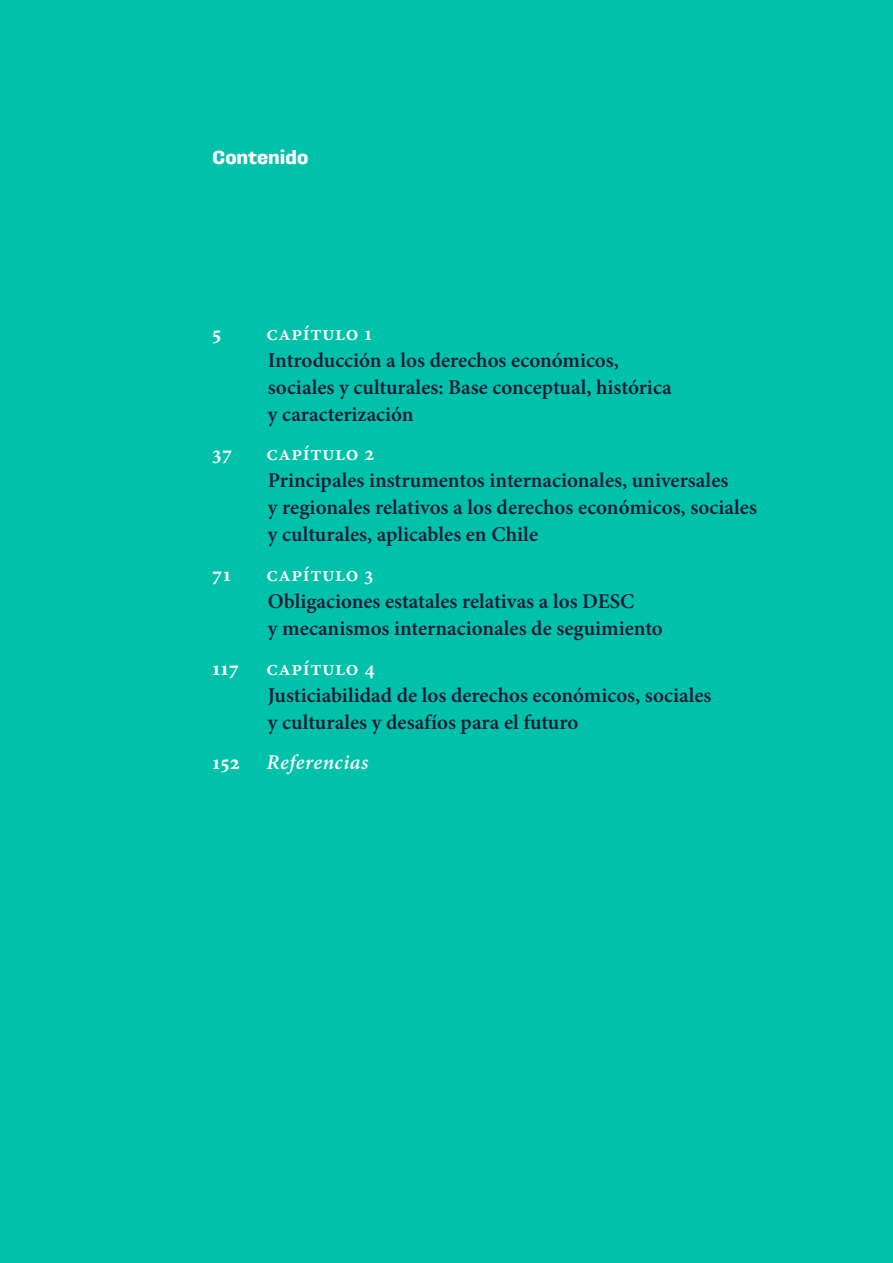
<style>
.page{position:relative;width:893px;height:1263px;background:#00c1a9}
.page>*{position:absolute;margin:0;border:0;box-sizing:border-box;transform-origin:0 0}
.t1{font:600 21px/27px "Minion Pro";color:#1a1835}
.t2{font:600 21px "Minion Pro";letter-spacing:.025em;color:#fff}
.t3{font:700 21px "Minion Pro";color:#fff}
.t4{font:italic 600 21px "Minion Pro";letter-spacing:.025em;color:#fff}
.t5{font:900 19.5px "Galeana Standard";color:#fff}
</style>
<div class="page">
<p class="t5" style="left:213px;top:146px;width:97px">Contenido</p>
<p class="t3" style="left:213px;top:318px;width:10px">5</p>
<p class="t2" style="left:267px;top:318px;width:107px">Capítulo 1</p>
<p class="t1" style="left:268px;top:346px;width:405px">Introducción a los derechos económicos, sociales y culturales: Base conceptual, histórica y caracterización</p>
<p class="t3" style="left:213px;top:439px;width:21px">37</p>
<p class="t2" style="left:267px;top:439px;width:109px">Capítulo 2</p>
<p class="t1" style="left:268px;top:467px;width:491px">Principales instrumentos internacionales, universales<br>y regionales relativos a los derechos económicos, sociales y culturales, aplicables en Chile</p>
<p class="t3" style="left:213px;top:560px;width:20px">71</p>
<p class="t2" style="left:267px;top:560px;width:108px">Capítulo 3</p>
<p class="t1" style="left:268px;top:588px;width:396px">Obligaciones estatales relativas a los DESC<br>y mecanismos internacionales de seguimiento</p>
<p class="t3" style="left:213px;top:653px;width:27px">117</p>
<p class="t2" style="left:267px;top:654px;width:110px">Capítulo 4</p>
<p class="t1" style="left:268px;top:682px;width:445px">Justiciabilidad de los derechos económicos, sociales y culturales y desafíos para el futuro</p>
<p class="t3" style="left:213px;top:747px;width:29px">152</p>
<p class="t4" style="left:267px;top:747px;width:103px">Referencias</p>
</div>
